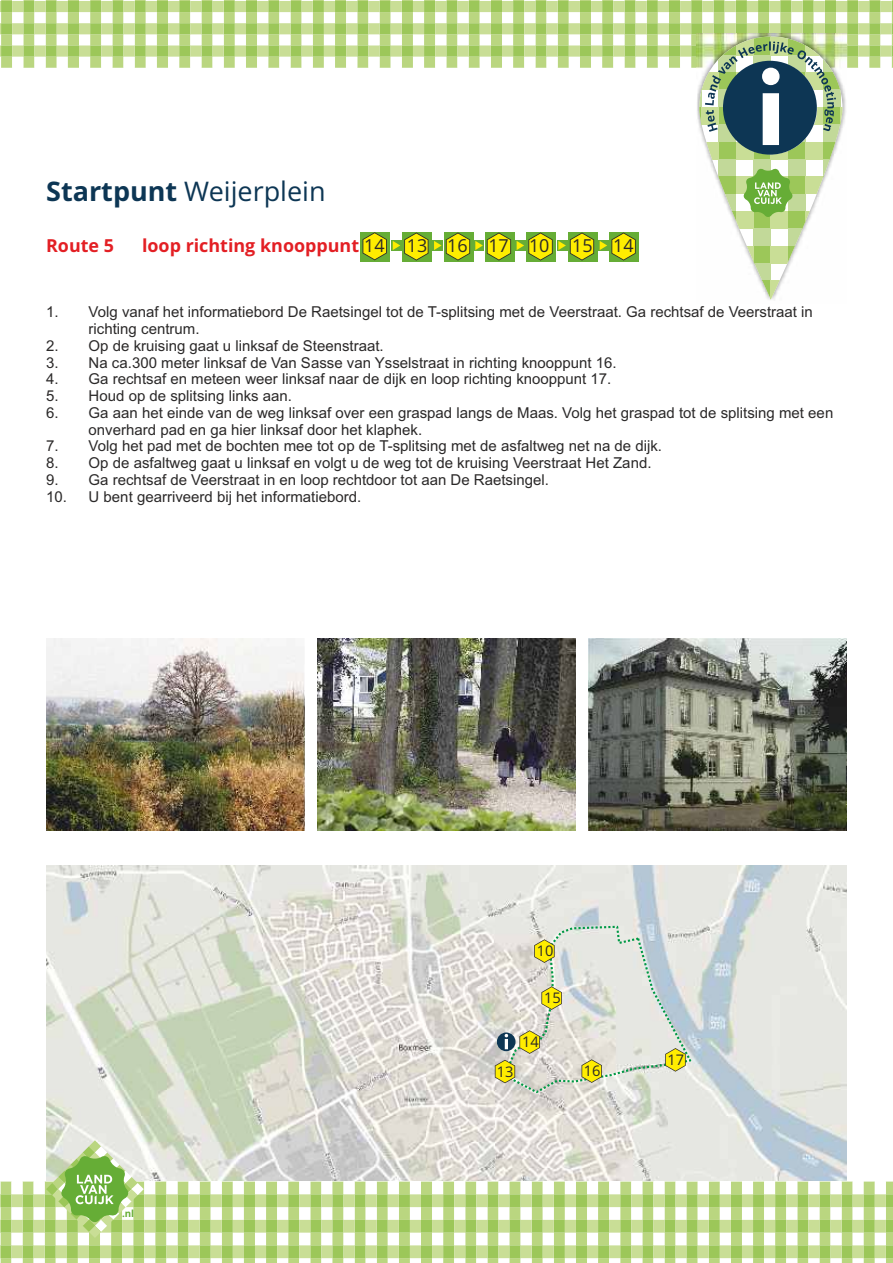
<style>
.page{position:relative;width:893px;height:1263px;background:#fff}
.page>*{position:absolute;margin:0;border:0;box-sizing:border-box;transform-origin:0 0}
.t1{font:27px "Open Sans";color:#0d3654}
.t2{font:700 17.85px "Open Sans";color:#e31f24}
.t3{font:17.85px "Open Sans";color:#2b2929}
.t4{font:15px/16.8px "Arial";color:#2b2929}
.t5{font:14.7px "Open Sans";color:#2b2929}
.t6{font:700 9.75px "Open Sans";color:#66ad36}
.s1{font-weight:700}
.s2{font-weight:400;color:#2b2929}
</style>
<div class="page">
<img style="left:46px;top:866px;width:801px;height:274px">
<div style="left:864px;top:1181px;width:11px;height:13px;background:#bad680"></div>
<div style="left:886px;top:1232px;width:7px;height:13px;background:#bad680"></div>
<div style="left:886px;top:1181px;width:7px;height:13px;background:#bad680"></div>
<div style="left:886px;top:1207px;width:7px;height:13px;background:#bad680"></div>
<div style="left:864px;top:1258px;width:11px;height:5px;background:#bad680"></div>
<div style="left:864px;top:1232px;width:11px;height:13px;background:#bad680"></div>
<div style="left:864px;top:1207px;width:11px;height:13px;background:#bad680"></div>
<svg style="left:886px;top:1258px;width:7px;height:5px"></svg>
<div style="left:886px;top:1194px;width:7px;height:13px;background:#9cc759"></div>
<div style="left:886px;top:1220px;width:7px;height:12px;background:#9cc759"></div>
<div style="left:864px;top:1194px;width:11px;height:13px;background:#9cc759"></div>
<div style="left:864px;top:1220px;width:11px;height:12px;background:#9cc759"></div>
<div style="left:864px;top:1245px;width:11px;height:13px;background:#9cc759"></div>
<div style="left:886px;top:1245px;width:7px;height:13px;background:#9cc759"></div>
<div style="left:875px;top:1194px;width:11px;height:13px;background:#c9de96"></div>
<div style="left:875px;top:1220px;width:11px;height:12px;background:#c9de96"></div>
<div style="left:875px;top:1245px;width:11px;height:13px;background:#c9de96"></div>
<svg style="left:0;top:1140px;width:864px;height:123px"></svg>
<svg style="left:495px;top:924px;width:198px;height:170px;background:#d9dbc9"></svg>
<svg style="left:0;top:0;width:893px;height:299px"></svg>
<img style="left:46px;top:638px;width:259px;height:192px">
<img style="left:317px;top:638px;width:259px;height:192px">
<img style="left:588px;top:638px;width:259px;height:192px">
<h1 class="t1" style="left:46px;top:181px;width:281px"><span class="s1">Startpunt</span> Weijerplein</h1>
<p class="t2" style="left:46px;top:239px;width:69px">Route 5</p>
<p class="t2" style="left:142px;top:239px;width:409px">loop richting knooppunt <span class="s2">14 13 16 17 10</span></p>
<p class="t3" style="left:572px;top:239px;width:63px">15 14</p>
<p class="t4" style="left:89px;top:305px;width:726px;text-indent:-43px">1. Volg vanaf het informatiebord De Raetsingel tot de T-splitsing met de Veerstraat. Ga rechtsaf de Veerstraat in richting centrum.</p>
<p class="t4" style="left:46px;top:339px;width:339px">2. Op de kruising gaat u linksaf de Steenstraat.</p>
<p class="t4" style="left:46px;top:355px;width:572px">3. Na ca.300 meter linksaf de Van Sasse van Ysselstraat in richting knooppunt 16.</p>
<p class="t4" style="left:46px;top:372px;width:567px">4. Ga rechtsaf en meteen weer linksaf naar de dijk en loop richting knooppunt 17.</p>
<p class="t4" style="left:46px;top:389px;width:247px">5. Houd op de splitsing links aan.</p>
<p class="t4" style="left:89px;top:406px;width:746px;text-indent:-43px">6. Ga aan het einde van de weg linksaf over een graspad langs de Maas. Volg het graspad tot de splitsing met een onverhard pad en ga hier linksaf door het klaphek.</p>
<p class="t4" style="left:46px;top:439px;width:617px">7. Volg het pad met de bochten mee tot op de T-splitsing met de asfaltweg net na de dijk.</p>
<p class="t4" style="left:46px;top:456px;width:607px">8. Op de asfaltweg gaat u linksaf en volgt u de weg tot de kruising Veerstraat Het Zand.</p>
<p class="t4" style="left:46px;top:473px;width:504px">9. Ga rechtsaf de Veerstraat in en loop rechtdoor tot aan De Raetsingel.</p>
<p class="t4" style="left:46px;top:489px;width:317px">10. U bent gearriveerd bij het informatiebord.</p>
<p class="t5" style="left:537px;top:945px;width:18px">10</p>
<p class="t5" style="left:544px;top:992px;width:18px">15</p>
<p class="t6" style="left:122px;top:1210px;width:14px">.nl</p>
<p class="t5" style="left:497px;top:1065px;width:18px">13</p>
<p class="t5" style="left:522px;top:1036px;width:18px">14</p>
<p class="t5" style="left:584px;top:1065px;width:18px">16</p>
<p class="t5" style="left:667px;top:1054px;width:18px">17</p>
</div>
